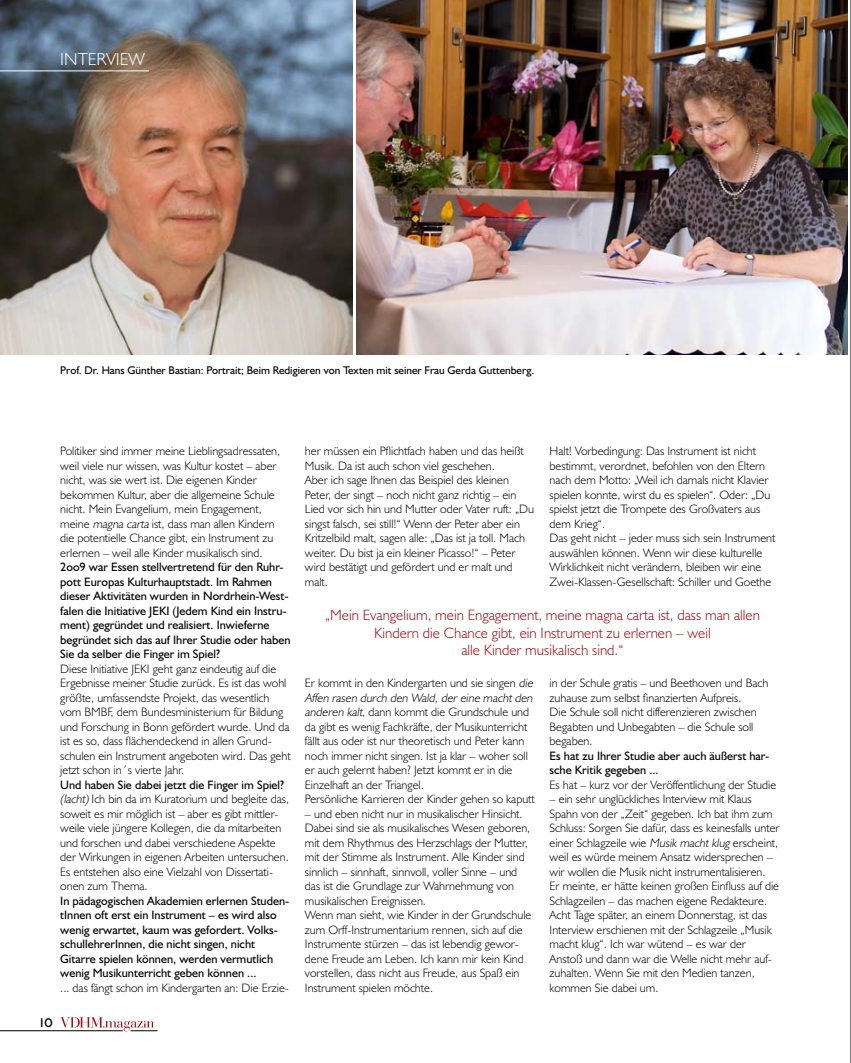
<style>
.page{position:relative;width:851px;height:1063px;background:#fff}
.page>*{position:absolute;margin:0;border:0;box-sizing:border-box;transform-origin:0 0}
.t1{font:300 18.75px "Triplex";color:#000}
.t2{font:300 17.5px "Humanist 521 BT";color:#fff}
.t3{font:300 15px/17.5px "Humanist 521 BT";color:#9d0d16;text-align:center}
.t4{font:300 12.25px/14.5px "Humanist 521 BT";color:#000}
.t5{font:12.25px/14.5px "Humanist 521 BT";color:#000}
.t6{font:11.25px "Humanist 521 BT";color:#000}
.s1{font-style:italic}
.s2{font-weight:400}
</style>
<div class="page">
<hr style="left:850px;top:0;width:1px;height:1063px;background:#000">
<svg style="left:60px;top:1017px;width:97px;height:15px"></svg>
<hr style="left:0;top:1031px;width:122px;height:1px;background:#000">
<img style="left:0;top:0;width:353px;height:354px">
<hr style="left:0;top:71px;width:149px;height:1px;background:#fff">
<img style="left:356px;top:0;width:491px;height:354px">
<h2 class="t2" style="left:60px;top:49px;width:15px">Interview</h2>
<p class="t6" style="left:60px;top:363px;width:475px">Prof. Dr. Hans Günther Bastian: Portrait; Beim Redigieren von Texten mit seiner Frau Gerda Guttenberg.</p>
<p class="t4" style="left:60px;top:443px;width:221px">Politiker sind immer meine Lieblingsadressaten, weil viele nur wissen, was Kultur kostet – aber nicht, was sie wert ist. Die eigenen Kinder bekommen Kultur, aber die allgemeine Schule nicht. Mein Evangelium, mein Engagement, meine <span class="s1">magna carta</span> ist, dass man allen Kindern die potentielle Chance gibt, ein Instrument zu erlernen – weil alle Kinder musikalisch sind.</p>
<p class="t5" style="left:60px;top:559px;width:232px">2oo9 war Essen stellvertretend für den Ruhr&shy;pott Europas Kulturhauptstadt. Im Rahmen dieser Aktivitäten wurden in Nordrhein-West&shy;falen die Initiative JEKI (Jedem Kind ein Instru&shy;ment) gegründet und realisiert. Inwieferne begründet sich das auf Ihrer Studie oder haben Sie da selber die Finger im Spiel?</p>
<p class="t4" style="left:60px;top:661px;width:232px">Diese Initiative JEKI geht ganz eindeutig auf die Ergebnisse meiner Studie zurück. Es ist das wohl größte, umfassendste Projekt, das wesentlich vom BMBF, dem Bundesministerium für Bildung und Forschung in Bonn gefördert wurde. Und da ist es so, dass flächendeckend in allen Grund&shy;schulen ein Instrument angeboten wird. Das geht jetzt schon in´s vierte Jahr.</p>
<p class="t4" style="left:60px;top:777px;width:230px"><span class="s2">Und haben Sie dabei jetzt die Finger im Spiel? </span><span class="s1">(lacht)</span> Ich bin da im Kuratorium und begleite das, soweit es mir möglich ist – aber es gibt mittler&shy;weile viele jüngere Kollegen, die da mitarbeiten und forschen und dabei verschiedene Aspekte der Wirkungen in eigenen Arbeiten untersuchen.<br>Es entstehen also eine Vielzahl von Dissertati&shy;onen zum Thema.</p>
<p class="t5" style="left:60px;top:893px;width:230px">In pädagogischen Akademien erlernen Studen&shy;tInnen oft erst ein Instrument – es wird also wenig erwartet, kaum was gefordert. Volks&shy;schullehrerInnen, die nicht singen, nicht Gitarre spielen können, werden vermutlich wenig Musikunterricht geben können ...</p>
<p class="t4" style="left:60px;top:980px;width:230px">... das fängt schon im Kindergarten an: Die Erzie-</p>
<h1 class="t1" style="left:40px;top:1011px;width:15px">10</h1>
<p class="t4" style="left:305px;top:444px;width:230px">her müssen ein Pflichtfach haben und das heißt Musik. Da ist auch schon viel geschehen.<br>Aber ich sage Ihnen das Beispiel des kleinen Peter, der singt – noch nicht ganz richtig – ein Lied vor sich hin und Mutter oder Vater ruft: „Du singst falsch, sei still!“ Wenn der Peter aber ein Kritzelbild malt, sagen alle: „Das ist ja toll. Mach weiter. Du bist ja ein kleiner Picasso!“ – Peter wird bestätigt und gefördert und er malt und malt.</p>
<p class="t4" style="left:549px;top:444px;width:227px">Halt! Vorbedingung: Das Instrument ist nicht bestimmt, verordnet, befohlen von den Eltern nach dem Motto: „Weil ich damals nicht Klavier spielen konnte, wirst du es spielen“. Oder: „Du spielst jetzt die Trompete des Großvaters aus dem Krieg“.<br>Das geht nicht – jeder muss sich sein Instrument auswählen können. Wenn wir diese kulturelle Wirklichkeit nicht verändern, bleiben wir eine Zwei-Klassen-Gesellschaft: Schiller und Goethe</p>
<p class="t3" style="left:325px;top:606px;width:436px">„Mein Evangelium, mein Engagement, meine magna carta ist, dass man allen<br>Kindern die Chance gibt, ein Instrument zu erlernen – weil<br>alle Kinder musikalisch sind.“</p>
<p class="t4" style="left:305px;top:676px;width:232px">Er kommt in den Kindergarten und sie singen <span class="s1">die Affen rasen durch den Wald,dereine machtden anderen kalt</span>, dann kommt die Grundschule und da gibt es wenig Fachkräfte, der Musikunterricht fällt aus oder ist nur theoretisch und Peter kann noch immer nicht singen. Ist ja klar – woher soll er auch gelernt haben? Jetzt kommt er in die Einzelhaft an der Triangel.<br>Persönliche Karrieren der Kinder gehen so kaputt</p>
<p class="t4" style="left:305px;top:806px;width:228px">– und eben nicht nur in musikalischer Hinsicht.<br>Dabei sind sie als musikalisches Wesen geboren, mit dem Rhythmus des Herzschlags der Mutter, mit der Stimme als Instrument. Alle Kinder sind sinnlich – sinnhaft, sinnvoll, voller Sinne – und das ist die Grundlage zur Wahrnehmung von musikalischen Ereignissen.<br>Wenn man sieht, wie Kinder in der Grundschule zum Orff-Instrumentarium rennen, sich auf die Instrumente stürzen – das ist lebendig gewor&shy;dene Freude am Leben. Ich kann mir kein Kind vorstellen, dass nicht aus Freude, aus Spaß ein Instrument spielen möchte.</p>
<p class="t4" style="left:549px;top:676px;width:220px">in der Schule gratis – und Beethoven und Bach zuhause zum selbst finanzierten Aufpreis.<br>Die Schule soll nicht differenzieren zwischen Begabten und Unbegabten – die Schule soll begaben.</p>
<p class="t5" style="left:549px;top:748px;width:221px">Es hat zu Ihrer Studie aber auch äußerst har&shy;sche Kritik gegeben ...</p>
<p class="t4" style="left:549px;top:777px;width:228px">Es hat – kurz vor der Veröffentlichung der Studie</p>
<p class="t4" style="left:549px;top:792px;width:231px">– ein sehr unglückliches Interview mit Klaus Spahn von der „Zeit“ gegeben. Ich bat ihm zum Schluss: Sorgen Sie dafür, dass es keinesfalls unter einer Schlagzeile wie <span class="s1">Musik machtklug</span> erscheint, weil es würde meinem Ansatz widersprechen – wir wollen die Musik nicht instrumentalisieren.<br>Er meinte, er hätte keinen großen Einfluss auf die Schlagzeilen – das machen eigene Redakteure.<br>Acht Tage später, an einem Donnerstag, ist das Interview erschienen mit der Schlagzeile „Musik macht klug“. Ich war wütend – es war der Anstoß und dann war die Welle nicht mehr auf&shy;zuhalten. Wenn Sie mit den Medien tanzen, kommen Sie dabei um.</p>
</div>
